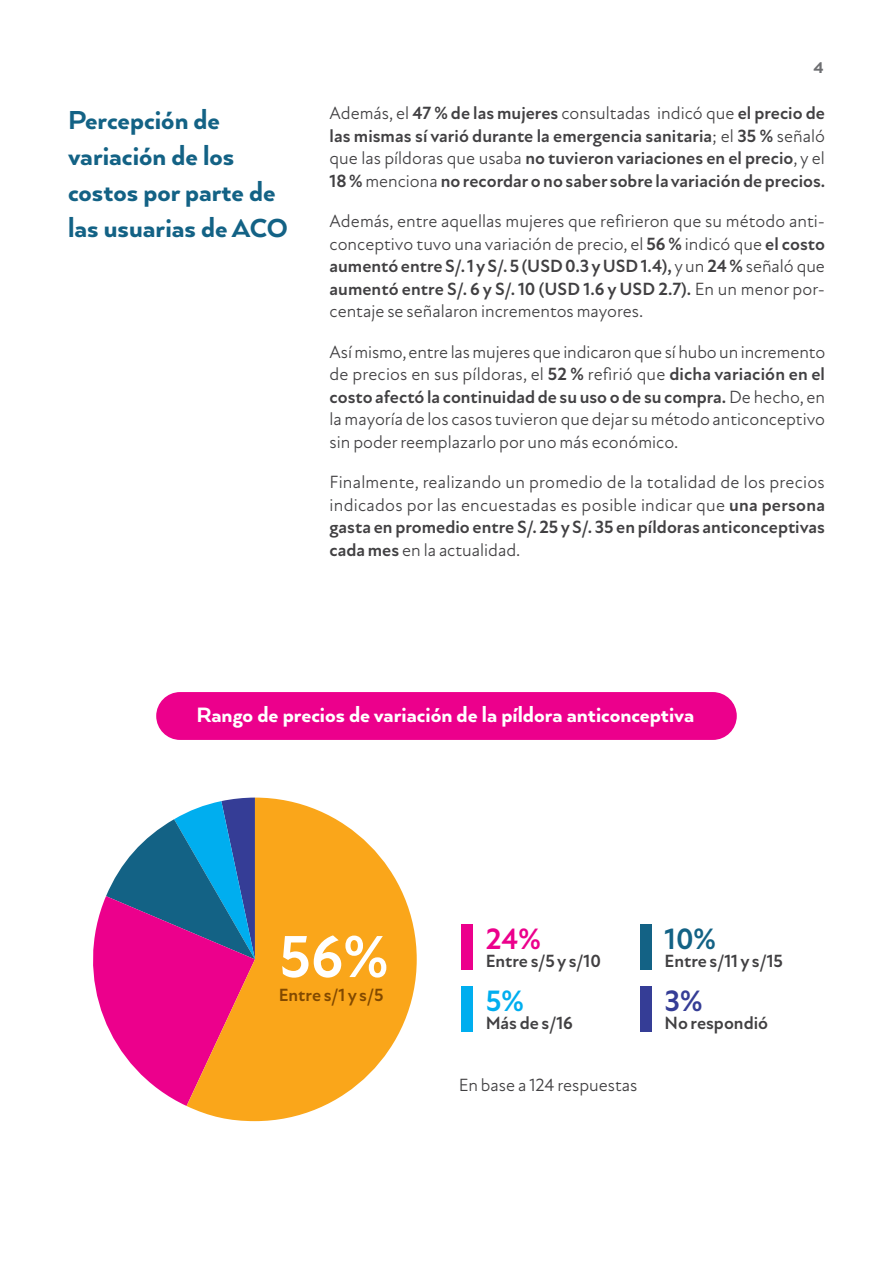
<style>
.page{position:relative;width:893px;height:1263px;background:#fff}
.page>*{position:absolute;margin:0;border:0;box-sizing:border-box;transform-origin:0 0}
.t1{font:700 60.3px "Atten New";color:#fff}
.t2{font:800 30px/36px "Arquitecta";color:#136285}
.t3{font:700 30px "Atten New";color:#ec008c}
.t4{font:700 30px "Atten New";color:#136285}
.t5{font:700 30px "Atten New";color:#00aeef}
.t6{font:700 30px "Atten New";color:#353d96}
.t7{font:800 24px "Arquitecta";color:#fff}
.t8{font:18px/22.5px "Atten New";color:#414042;text-align:justify}
.t9{font:700 18px/22.5px "Atten New";color:#414042;text-align:justify}
.t10{font:700 18px "Atten New";letter-spacing:-.005em;color:#814900}
.t11{font:800 18px "Arquitecta";color:#6d6e71}
.s1{font-weight:400}
.s2{font-weight:700}
</style>
<div class="page">
<div style="left:156px;top:692px;width:581px;height:48px;background:#ec008c;border-radius:24px"></div>
<svg style="left:93px;top:812px;width:94px;height:294px"></svg>
<svg style="left:187px;top:797px;width:230px;height:324px;fill:#faa61a"></svg>
<div style="left:461px;top:925px;width:12px;height:45px;background:#ec008c"></div>
<div style="left:461px;top:986px;width:12px;height:46px;background:#00aeef"></div>
<div style="left:640px;top:925px;width:12px;height:45px;background:#136285"></div>
<div style="left:640px;top:986px;width:12px;height:46px;background:#353d96"></div>
<p class="t11" style="left:814px;top:56px;width:12px">4</p>
<h2 class="t2" style="left:68px;top:101px;width:221px">Percepción de variación de los costos por parte de las usuarias de ACO</h2>
<p class="t9" style="left:330px;top:102px;width:497px"><span class="s1">Además, el</span> 47 % de las mujeres <span class="s1">consultadas indicó que</span> el precio de las mismas sí varió durante la emergencia sanitaria<span class="s1">; el</span> 35 % <span class="s1">señaló que las píldoras que usaba</span> no tuvieron variaciones en el precio<span class="s1">, y el </span>18 % <span class="s1">menciona</span> no recordar o no saber sobre la variación de precios.</p>
<p class="t8" style="left:330px;top:210px;width:497px">Además, entre aquellas mujeres que refirieron que su método anti&shy;conceptivo tuvo una variación de precio, el <span class="s2">56 %</span> indicó que <span class="s2">el costo aumentó entre S/. 1 y S/. 5 (USD 0.3 y USD 1.4),</span> y un <span class="s2">24 %</span> señaló que <span class="s2">aumentó entre S/. 6 y S/. 10 (USD 1.6 y USD 2.7).</span> En un menor por&shy;centaje se señalaron incrementos mayores.</p>
<p class="t8" style="left:330px;top:341px;width:497px">Así mismo, entre las mujeres que indicaron que sí hubo un incremento de precios en sus píldoras, el <span class="s2">52 %</span> refirió que <span class="s2">dicha variación en el costo afectó la continuidad de su uso o de su compra.</span> De hecho, en la mayoría de los casos tuvieron que dejar su método anticonceptivo sin poder reemplazarlo por uno más económico.</p>
<p class="t8" style="left:330px;top:471px;width:497px">Finalmente, realizando un promedio de la totalidad de los precios indicados por las encuestadas es posible indicar que <span class="s2">una persona gasta en promedio entre S/. 25 y S/. 35 en píldoras anticonceptivas cada mes</span> en la actualidad.</p>
<h3 class="t7" style="left:196px;top:699px;width:499px">Rango de precios de variación de la píldora anticonceptiva</h3>
<h1 class="t1" style="left:279px;top:921px;width:111px">56%</h1>
<p class="t10" style="left:279px;top:984px;width:106px">Entre s/1 y s/5</p>
<h2 class="t3" style="left:486px;top:921px;width:57px">24%</h2>
<h2 class="t4" style="left:665px;top:921px;width:53px">10%</h2>
<p class="t9" style="left:486px;top:950px;width:117px">Entre s/5 y s/10</p>
<p class="t9" style="left:665px;top:950px;width:120px">Entre s/11 y s/15</p>
<h2 class="t5" style="left:486px;top:983px;width:40px">5%</h2>
<h2 class="t6" style="left:665px;top:983px;width:40px">3%</h2>
<p class="t9" style="left:486px;top:1012px;width:89px">Más de s/16</p>
<p class="t9" style="left:665px;top:1012px;width:105px">No respondió</p>
<p class="t8" style="left:459px;top:1074px;width:180px">En base a 124 respuestas</p>
</div>
